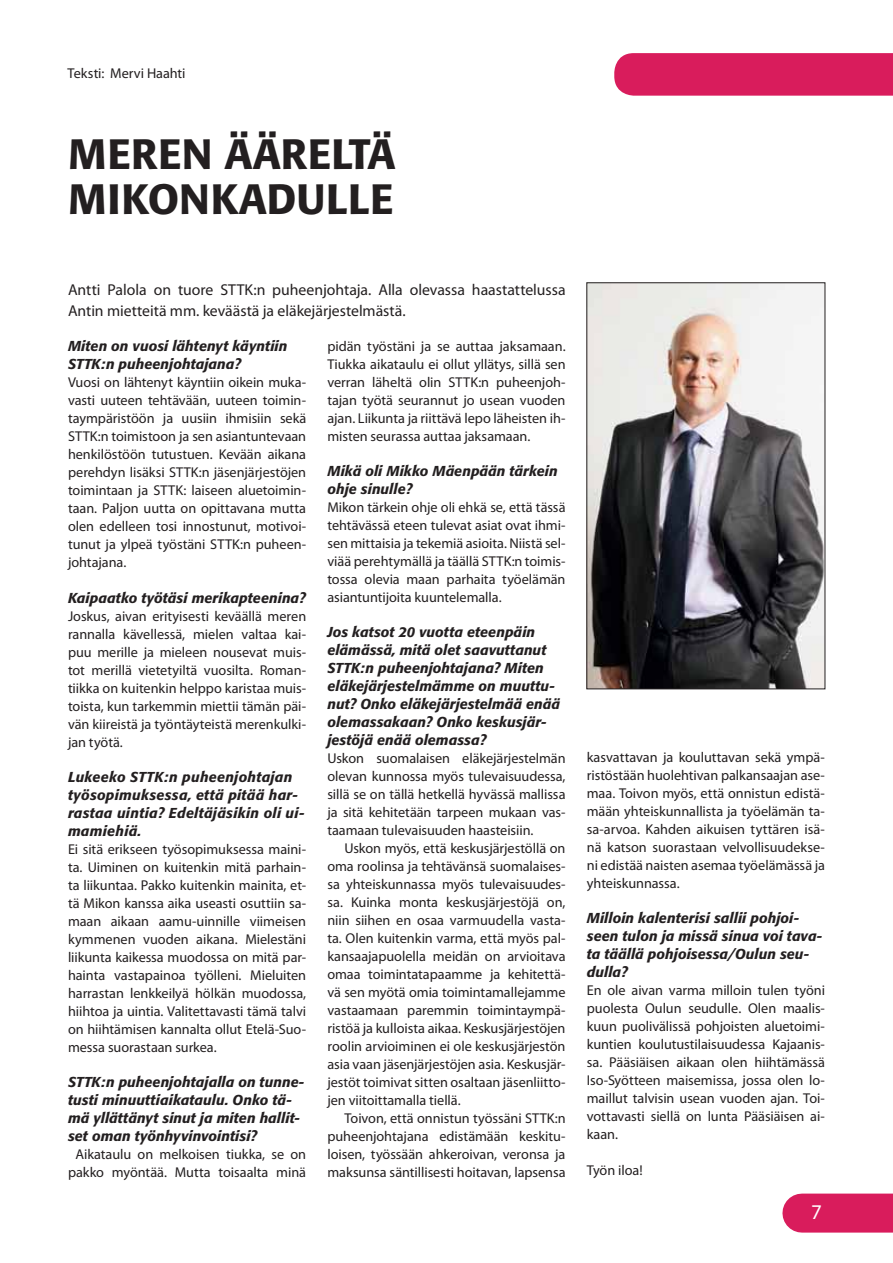
<style>
.page{position:relative;width:893px;height:1263px;background:#fff}
.page>*{position:absolute;margin:0;border:0;box-sizing:border-box;transform-origin:0 0}
.t1{font:500 42px/45px "Formata";color:#231f20}
.t2{font:21px "Myriad Pro";color:#fff}
.t3{font:15.75px/21px "Myriad Pro";color:#231f20}
.t4{font:14.25px/18px "Myriad Pro";letter-spacing:-.005em;color:#231f20;text-align:justify}
.t5{font:italic 500 14.25px/18px "Formata";letter-spacing:.005em;color:#231f20}
</style>
<div class="page">
<div style="left:802px;top:1193px;width:91px;height:39px;background:#d91c5c"></div>
<div style="left:614px;top:53px;width:279px;height:43px;background:#d91c5c"></div>
<img style="left:588px;top:284px;width:235px;height:403px">
<div style="left:586px;top:282px;width:239px;height:407px;border:1px solid #231f20"></div>
<p class="t4" style="left:68px;top:66px;width:119px">Teksti: Mervi Haahti</p>
<h1 class="t1" style="left:68px;top:135px;width:329px">MEREN ÄÄRELTÄ<br>MIKONKADULLE</h1>
<p class="t3" style="left:68px;top:281px;width:499px">Antti Palola on tuore STTK:n puheenjohtaja. Alla olevassa haastattelussa<br>Antin mietteitä mm. keväästä ja eläkejärjestelmästä.</p>
<p class="t4" style="left:327px;top:338px;width:240px">pidän työstäni ja se auttaa jaksamaan.<br>Tiukka aikataulu ei ollut yllätys, sillä sen verran läheltä olin STTK:n puheenjoh&shy;tajan työtä seurannut jo usean vuoden ajan. Liikunta ja riittävä lepo läheisten ih&shy;misten seurassa auttaa jaksamaan.</p>
<p class="t5" style="left:327px;top:463px;width:232px">Mikä oli Mikko Mäenpään tärkein ohje sinulle?</p>
<p class="t4" style="left:327px;top:499px;width:240px">Mikon tärkein ohje oli ehkä se, että tässä tehtävässä eteen tulevat asiat ovat ihmi&shy;sen mittaisia ja tekemiä asioita. Niistä sel&shy;viää perehtymällä ja täällä STTK:n toimis&shy;tossa olevia maan parhaita työelämän asiantuntijoita kuuntelemalla.</p>
<p class="t5" style="left:327px;top:624px;width:234px">Jos katsot 20 vuotta eteenpäin elämässä, mitä olet saavuttanut<br>STTK:n puheenjohtajana? Miten eläkejärjestelmämme on muuttu&shy;nut? Onko eläkejärjestelmää enää olemassakaan? Onko keskusjär&shy;jestöjä enää olemassa?</p>
<p class="t4" style="left:327px;top:750px;width:240px">Uskon suomalaisen eläkejärjestelmän olevan kunnossa myös tulevaisuudessa, sillä se on tällä hetkellä hyvässä mallissa ja sitä kehitetään tarpeen mukaan vas&shy;taamaan tulevaisuuden haasteisiin.</p>
<p class="t4" style="left:327px;top:840px;width:240px;text-indent:17px">Uskon myös, että keskusjärjestöllä on oma roolinsa ja tehtävänsä suomalaises&shy;sa yhteiskunnassa myös tulevaisuudes&shy;sa. Kuinka monta keskusjärjestöjä on, niin siihen en osaa varmuudella vasta&shy;ta. Olen kuitenkin varma, että myös pal&shy;kansaajapuolella meidän on arvioitava omaa toimintatapaamme ja kehitettä&shy;vä sen myötä omia toimintamallejamme vastaamaan paremmin toimintaympä&shy;ristöä ja kulloista aikaa. Keskusjärjestöjen roolin arvioiminen ei ole keskusjärjestön asia vaan jäsenjärjestöjen asia. Keskusjär&shy;jestöt toimivat sitten osaltaan jäsenliitto&shy;jen viitoittamalla tiellä.</p>
<p class="t4" style="left:327px;top:1110px;width:240px;text-indent:17px">Toivon, että onnistun työssäni STTK:n puheenjohtajana edistämään keskitu&shy;loisen, työssään ahkeroivan, veronsa ja maksunsa säntillisesti hoitavan, lapsensa</p>
<p class="t5" style="left:68px;top:339px;width:221px">Miten on vuosi lähtenyt käyntiin<br>STTK:n puheenjohtajana?</p>
<p class="t4" style="left:68px;top:375px;width:240px">Vuosi on lähtenyt käyntiin oikein muka&shy;vasti uuteen tehtävään, uuteen toimin&shy;taympäristöön ja uusiin ihmisiin sekä STTK:n toimistoon ja sen asiantuntevaan henkilöstöön tutustuen. Kevään aikana perehdyn lisäksi STTK:n jäsenjärjestöjen toimintaan ja STTK: laiseen aluetoimin&shy;taan. Paljon uutta on opittavana mutta olen edelleen tosi innostunut, motivoi&shy;tunut ja ylpeä työstäni STTK:n puheen&shy;johtajana.</p>
<p class="t5" style="left:68px;top:589px;width:239px">Kaipaatko työtäsi merikapteenina?</p>
<p class="t4" style="left:68px;top:608px;width:240px">Joskus, aivan erityisesti keväällä meren rannalla kävellessä, mielen valtaa kai&shy;puu merille ja mieleen nousevat muis&shy;tot merillä vietetyiltä vuosilta. Roman&shy;tiikka on kuitenkin helppo karistaa muis&shy;toista, kun tarkemmin miettii tämän päi&shy;vän kiireistä ja työntäyteistä merenkulki&shy;jan työtä.</p>
<p class="t5" style="left:68px;top:768px;width:238px">Lukeeko STTK:n puheenjohtajan työsopimuksessa, että pitää har&shy;rastaa uintia? Edeltäjäsikin oli ui&shy;mamiehiä.</p>
<p class="t4" style="left:68px;top:841px;width:240px">Ei sitä erikseen työsopimuksessa maini&shy;ta. Uiminen on kuitenkin mitä parhain&shy;ta liikuntaa. Pakko kuitenkin mainita, et&shy;tä Mikon kanssa aika useasti osuttiin sa&shy;maan aikaan aamu-uinnille viimeisen kymmenen vuoden aikana. Mielestäni liikunta kaikessa muodossa on mitä par&shy;hainta vastapainoa työlleni. Mieluiten harrastan lenkkeilyä hölkän muodossa, hiihtoa ja uintia. Valitettavasti tämä talvi on hiihtämisen kannalta ollut Etelä-Suo&shy;messa suorastaan surkea.</p>
<p class="t5" style="left:68px;top:1073px;width:238px">STTK:n puheenjohtajalla on tunne&shy;tusti minuuttiaikataulu. Onko tä&shy;mä yllättänyt sinut ja miten hallit&shy;set oman työnhyvinvointisi?</p>
<p class="t4" style="left:68px;top:1146px;width:240px;text-align:center">Aikataulu on melkoisen tiukka, se on pakko myöntää. Mutta toisaalta minä</p>
<p class="t4" style="left:587px;top:750px;width:240px">kasvattavan ja kouluttavan sekä ympä&shy;ristöstään huolehtivan palkansaajan ase&shy;maa. Toivon myös, että onnistun edistä&shy;mään yhteiskunnallista ja työelämän ta&shy;sa-arvoa. Kahden aikuisen tyttären isä&shy;nä katson suorastaan velvollisuudekse&shy;ni edistää naisten asemaa työelämässä ja yhteiskunnassa.</p>
<p class="t5" style="left:587px;top:910px;width:237px">Milloin kalenterisi sallii pohjoi&shy;seen tulon ja missä sinua voi tava&shy;ta täällä pohjoisessa/Oulun seu&shy;dulla?</p>
<p class="t4" style="left:587px;top:983px;width:240px">En ole aivan varma milloin tulen työni puolesta Oulun seudulle. Olen maalis&shy;kuun puolivälissä pohjoisten aluetoimi&shy;kuntien koulutustilaisuudessa Kajaanis&shy;sa. Pääsiäisen aikaan olen hiihtämässä Iso-Syötteen maisemissa, jossa olen lo&shy;maillut talvisin usean vuoden ajan. Toi&shy;vottavasti siellä on lunta Pääsiäisen ai&shy;kaan.</p>
<p class="t4" style="left:587px;top:1163px;width:57px">Työn iloa!</p>
<h2 class="t2" style="left:811px;top:1204px;width:12px">7</h2>
</div>
